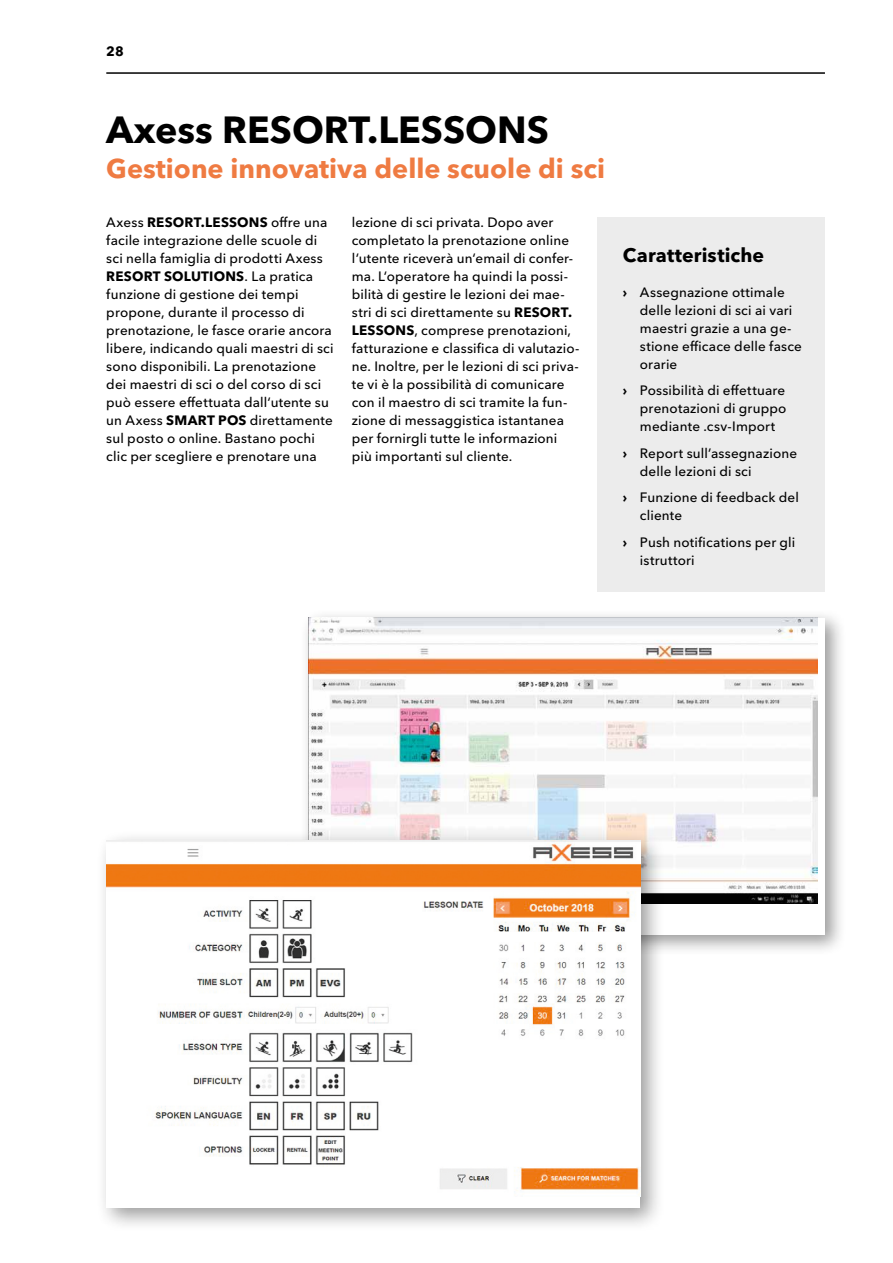
<style>
.page{position:relative;width:893px;height:1263px;background:#fff}
.page>*{position:absolute;margin:0;border:0;box-sizing:border-box;transform-origin:0 0}
.t1{font:700 37.5px "Avenir Next Cyr";color:#000}
.t2{font:700 27px "Avenir Next Cyr";color:#ef7b42}
.t3{font:700 19.5px "Avenir Next Cyr";letter-spacing:.005em;color:#000}
.t4{font:500 13.5px/18px "Avenir Next Cyr";letter-spacing:.01em;color:#000}
.t5{font:700 13.5px "Avenir Next Cyr";color:#000}
.s1{font-weight:700}
</style>
<div class="page">
<hr style="left:106px;top:72px;width:719px;height:2px;background:#000">
<div style="left:299px;top:609px;width:547px;height:347px;background:#000;opacity:.4"></div>
<div style="left:308px;top:618px;width:517px;height:317px;background:#fff"></div>
<img style="left:308px;top:618px;width:509px;height:286px">
<div style="left:96px;top:830px;width:569px;height:403px;background:#000;opacity:.4"></div>
<div style="left:106px;top:840px;width:534px;height:368px;background:#fff"></div>
<img style="left:106px;top:840px;width:534px;height:355px">
<div style="left:597px;top:217px;width:228px;height:374px;background:#ececec"></div>
<p class="t5" style="left:106px;top:43px;width:19px">28</p>
<h1 class="t1" style="left:106px;top:107px;width:444px">Axess RESORT.LESSONS</h1>
<h2 class="t2" style="left:106px;top:152px;width:500px">Gestione innovativa delle scuole di sci</h2>
<p class="t4" style="left:106px;top:214px;width:229px">Axess <span class="s1">RESORT.LESSONS</span> offre una facile integrazione delle scuole di sci nella famiglia di prodotti Axess <span class="s1">RESORT SOLUTIONS</span>. La pratica funzione di gestione dei tempi propone, durante il processo di prenotazione, le fasce orarie ancora libere, indicando quali maestri di sci sono disponibili. La prenotazione dei maestri di sci o del corso di sci può essere effettuata dall‘utente su un Axess <span class="s1">SMART POS</span> direttamente sul posto o online. Bastano pochi clic per scegliere e prenotare una</p>
<p class="t4" style="left:352px;top:214px;width:229px">lezione di sci privata. Dopo aver completato la prenotazione online l‘utente riceverà un‘email di confer&shy;ma. L‘operatore ha quindi la possi&shy;bilità di gestire le lezioni dei mae&shy;stri di sci direttamente su <span class="s1">RESORT.<br>LESSONS</span>, comprese prenotazioni, fatturazione e classifica di valutazio&shy;ne. Inoltre, per le lezioni di sci priva&shy;te vi è la possibilità di comunicare con il maestro di sci tramite la fun&shy;zione di messaggistica istantanea per fornirgli tutte le informazioni più importanti sul cliente.</p>
<h3 class="t3" style="left:623px;top:243px;width:143px">Caratteristiche</h3>
<p class="t4" style="left:640px;top:283px;width:163px;text-indent:-17px"><span class="s1">›</span> Assegnazione ottimale delle lezioni di sci ai vari maestri grazie a una ge&shy;stione efficace delle fasce orarie</p>
<p class="t4" style="left:640px;top:381px;width:148px;text-align:justify;text-indent:-17px"><span class="s1">›</span> Possibilità di effettuare prenotazioni di gruppo mediante .csv-Import</p>
<p class="t4" style="left:640px;top:444px;width:159px;text-indent:-17px"><span class="s1">›</span> Report sull’assegnazione delle lezioni di sci</p>
<p class="t4" style="left:640px;top:488px;width:161px;text-indent:-17px"><span class="s1">›</span> Funzione di feedback del cliente</p>
<p class="t4" style="left:640px;top:533px;width:157px;text-indent:-17px"><span class="s1">›</span> Push notifications per gli istruttori</p>
</div>
